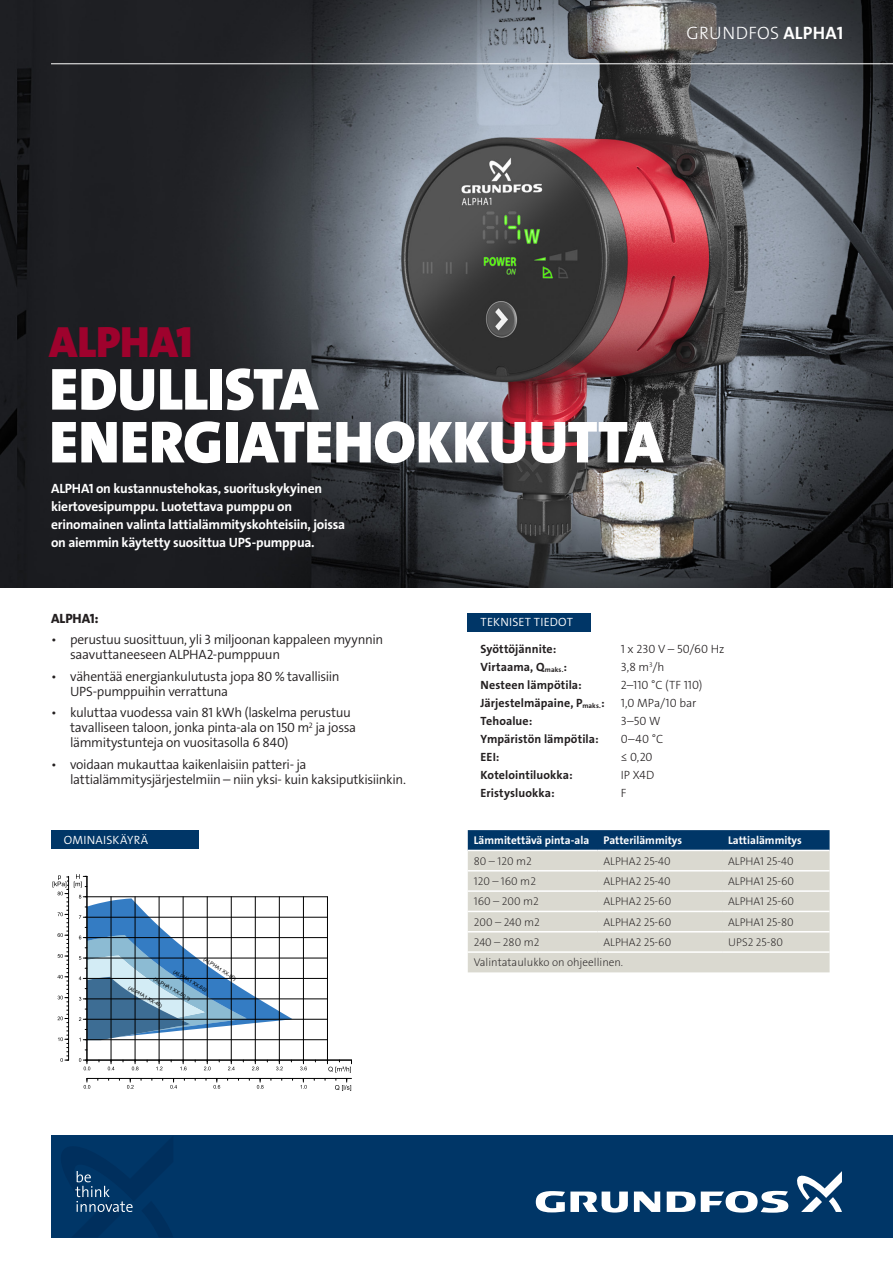
<style>
.page{position:relative;width:893px;height:1263px;background:#fff}
.page>*{position:absolute;margin:0;border:0;box-sizing:border-box;transform-origin:0 0}
.Headline_34_30_9BL_n{font:59.85px/52.8px "Grundfos The Sans V2 OT 9 BL";color:#fff}
.Headline_Red_25_30_9{font:44.1px "Grundfos The Sans V2 OT 9 BL";letter-spacing:-.005em;color:#9e022d}
.t1{font:18px "Grundfos The Sans V2 OT 3 L";letter-spacing:.015em;color:#fff}
.Body_9_12_4SL{font:13.5px/15px "Grundfos The Sans V2 OT 4 SL";letter-spacing:-.025em;color:#231f20}
.Body_9_12_7B_neg{font:13.5px/18px "Grundfos The Sans V2 OT 7 B";letter-spacing:-.015em;color:#fff}
.Subhead_Body_9_12_8X{font:13.5px "Grundfos The Sans V2 OT 8 XB";letter-spacing:-.005em;color:#231f20}
.Data_8_12_7B{font:12px "Grundfos The Sans V2 OT 7 B";letter-spacing:.005em;color:#231f20}
.Data_8_12_7B-2{font:12px "Grundfos The Sans V2 OT 3 L";letter-spacing:.005em;color:#231f20}
.Subhead_Fact_8_11_4S{font:12px "Grundfos The Sans V2 OT 4 SL";letter-spacing:.015em;color:#fff}
.t2{font:11.25px "Grundfos The Sans V2 OT 2 XL";color:#231f20}
.t3{font:11.25px "Grundfos The Sans V2 OT 7 B";color:#fff}
.t4{font:5.1px "Arial";color:#000}
.s1{font-family:"Grundfos The Sans V2 OT 7 B"}
</style>
<div class="page">
<img style="left:0;top:0;width:893px;height:587px">
<div style="left:51px;top:1135px;width:842px;height:102px;background:#003667"></div>
<svg style="left:634px;top:1191px;width:26px;height:21px"></svg>
<svg style="left:536px;top:1191px;width:92px;height:21px"></svg>
<svg style="left:667px;top:1191px;width:121px;height:22px"></svg>
<svg style="left:797px;top:1171px;width:45px;height:41px"></svg>
<svg style="left:75px;top:1171px;width:58px;height:41px"></svg>
<hr style="left:51px;top:63px;width:842px;height:1px;background:#fff">
<div style="left:468px;top:613px;width:123px;height:18px;background:#003667"></div>
<div style="left:51px;top:830px;width:148px;height:19px;background:#003667"></div>
<hr style="left:303px;top:897px;width:1px;height:163px;background:#000">
<hr style="left:327px;top:897px;width:1px;height:163px;background:#000">
<hr style="left:87px;top:1039px;width:240px;height:1px;background:#000">
<hr style="left:87px;top:999px;width:240px;height:1px;background:#000">
<hr style="left:87px;top:978px;width:240px;height:1px;background:#000">
<hr style="left:87px;top:958px;width:240px;height:1px;background:#000">
<hr style="left:87px;top:937px;width:240px;height:1px;background:#000">
<hr style="left:87px;top:917px;width:240px;height:1px;background:#000">
<hr style="left:87px;top:896px;width:240px;height:1px;background:#000">
<hr style="left:87px;top:1078px;width:264px;height:1px;background:#000">
<hr style="left:87px;top:1060px;width:264px;height:1px;background:#000">
<svg style="left:300px;top:1060px;width:7px;height:10px"></svg>
<svg style="left:53px;top:874px;width:239px;height:196px"></svg>
<svg style="left:84px;top:1078px;width:6px;height:11px"></svg>
<svg style="left:127px;top:1078px;width:7px;height:11px"></svg>
<svg style="left:170px;top:1078px;width:7px;height:11px"></svg>
<svg style="left:214px;top:1078px;width:6px;height:11px"></svg>
<svg style="left:257px;top:1078px;width:7px;height:11px"></svg>
<svg style="left:300px;top:1078px;width:7px;height:11px"></svg>
<svg style="left:325px;top:1060px;width:27px;height:31px"></svg>
<hr style="left:87px;top:1019px;width:240px;height:1px;background:#000">
<svg style="left:468px;top:830px;width:362px;height:142px;background:#bac1c1"></svg>
<hr style="left:468px;top:850px;width:129px;height:1px;background:#fff">
<hr style="left:597px;top:850px;width:125px;height:1px;background:#fff">
<hr style="left:722px;top:850px;width:108px;height:1px;background:#fff">
<hr style="left:468px;top:870px;width:129px;height:1px;background:#fff">
<hr style="left:597px;top:870px;width:125px;height:1px;background:#fff">
<hr style="left:722px;top:870px;width:108px;height:1px;background:#fff">
<hr style="left:468px;top:890px;width:129px;height:2px;background:#fff">
<hr style="left:597px;top:890px;width:125px;height:2px;background:#fff">
<hr style="left:722px;top:890px;width:108px;height:2px;background:#fff">
<hr style="left:468px;top:911px;width:129px;height:1px;background:#fff">
<hr style="left:597px;top:911px;width:125px;height:1px;background:#fff">
<hr style="left:722px;top:911px;width:108px;height:1px;background:#fff">
<hr style="left:468px;top:931px;width:129px;height:1px;background:#fff">
<hr style="left:597px;top:931px;width:125px;height:1px;background:#fff">
<hr style="left:722px;top:931px;width:108px;height:1px;background:#fff">
<hr style="left:468px;top:951px;width:129px;height:2px;background:#fff">
<hr style="left:597px;top:951px;width:125px;height:2px;background:#fff">
<hr style="left:722px;top:951px;width:108px;height:2px;background:#fff">
<p class="t1" style="left:686px;top:21px;width:158px">GRUNDFOS <span class="s1">ALPHA1</span></p>
<p class="Headline_Red_25_30_9" style="left:49px;top:313px;width:145px">ALPHA1</p>
<p class="Headline_34_30_9BL_n" style="left:49px;top:363px;width:615px">EDULLISTA<br>ENERGIATEHOKKUUTTA</p>
<p class="Body_9_12_7B_neg" style="left:51px;top:479px;width:296px">ALPHA1 on kustannustehokas, suorituskykyinen kiertovesipumppu. Luotettava pumppu on erinomainen valinta lattialämmityskohteisiin, joissa on aiemmin käytetty suosittua UPS-pumppua.</p>
<p class="Subhead_Body_9_12_8X" style="left:51px;top:610px;width:49px">ALPHA1:</p>
<p class="Body_9_12_4SL" style="left:70px;top:632px;width:315px;text-indent:-19px">• perustuu suosittuun, yli 3 miljoonan kappaleen myynnin saavuttaneeseen ALPHA2-pumppuun</p>
<p class="Body_9_12_4SL" style="left:70px;top:669px;width:271px;text-indent:-19px">• vähentää energiankulutusta jopa 80 % tavallisiin<br>UPS-pumppuihin verrattuna</p>
<p class="Body_9_12_4SL" style="left:70px;top:705px;width:288px;text-indent:-19px">• kuluttaa vuodessa vain 81 kWh (laskelma perustuu tavalliseen taloon, jonka pinta-ala on 150 m<sup>2</sup> ja jossa lämmitystunteja on vuositasolla 6 840)</p>
<p class="Body_9_12_4SL" style="left:70px;top:757px;width:337px;text-indent:-19px">• voidaan mukauttaa kaikenlaisiin patteri- ja lattialämmitysjärjestelmiin – niin yksi- kuin kaksiputkisiinkin.</p>
<p class="Subhead_Fact_8_11_4S" style="left:64px;top:832px;width:86px">OMINAISKÄYRÄ</p>
<p class="t4" style="left:206px;top:955px;width:40px;rotate:34deg">(ALPHA1 XX-80)</p>
<p class="t4" style="left:175px;top:968px;width:40px;rotate:31deg">(ALPHA1 XX-60)</p>
<p class="t4" style="left:156px;top:975px;width:43px;rotate:30deg">(ALPHA1 XX-50 *)</p>
<p class="t4" style="left:130px;top:984px;width:40px;rotate:29deg">(ALPHA1 XX-40)</p>
<p class="Subhead_Fact_8_11_4S" style="left:481px;top:614px;width:94px">TEKNISET TIEDOT</p>
<p class="Data_8_12_7B" style="left:481px;top:641px;width:77px">Syöttöjännite:</p>
<p class="Data_8_12_7B-2" style="left:621px;top:641px;width:105px">1 x 230 V – 50/60 Hz</p>
<p class="Data_8_12_7B" style="left:481px;top:659px;width:88px">Virtaama, Q<sub>maks.</sub>:</p>
<p class="Data_8_12_7B-2" style="left:621px;top:659px;width:45px">3,8 m<sup>3</sup>/h</p>
<p class="Data_8_12_7B" style="left:481px;top:677px;width:103px">Nesteen lämpötila:</p>
<p class="Data_8_12_7B-2" style="left:621px;top:677px;width:83px">2–110 °C (TF 110)</p>
<p class="Data_8_12_7B" style="left:481px;top:695px;width:126px">Järjestelmäpaine, P<sub>maks.</sub>:</p>
<p class="Data_8_12_7B-2" style="left:621px;top:695px;width:77px">1,0 MPa/10 bar</p>
<p class="Data_8_12_7B" style="left:481px;top:713px;width:53px">Tehoalue:</p>
<p class="Data_8_12_7B-2" style="left:621px;top:713px;width:41px">3–50 W</p>
<p class="Data_8_12_7B" style="left:481px;top:731px;width:120px">Ympäristön lämpötila:</p>
<p class="Data_8_12_7B-2" style="left:621px;top:731px;width:44px">0–40 °C</p>
<p class="Data_8_12_7B" style="left:481px;top:749px;width:20px">EEI:</p>
<p class="Data_8_12_7B-2" style="left:621px;top:749px;width:33px">≤ 0,20</p>
<p class="Data_8_12_7B" style="left:481px;top:767px;width:94px">Kotelointiluokka:</p>
<p class="Data_8_12_7B-2" style="left:621px;top:767px;width:35px">IP X4D</p>
<p class="Data_8_12_7B" style="left:481px;top:785px;width:76px">Eristysluokka:</p>
<p class="Data_8_12_7B-2" style="left:621px;top:785px;width:7px">F</p>
<p class="t3" style="left:474px;top:833px;width:117px">Lämmitettävä pinta-ala</p>
<p class="t3" style="left:603px;top:833px;width:80px">Patterilämmitys</p>
<p class="t3" style="left:728px;top:833px;width:75px">Lattialämmitys</p>
<p class="t2" style="left:474px;top:854px;width:59px">80 – 120 m2</p>
<p class="t2" style="left:603px;top:854px;width:69px">ALPHA2 25-40</p>
<p class="t2" style="left:728px;top:854px;width:67px">ALPHA1 25-40</p>
<p class="t2" style="left:474px;top:874px;width:64px">120 – 160 m2</p>
<p class="t2" style="left:603px;top:874px;width:69px">ALPHA2 25-40</p>
<p class="t2" style="left:728px;top:874px;width:68px">ALPHA1 25-60</p>
<p class="t2" style="left:474px;top:894px;width:66px">160 – 200 m2</p>
<p class="t2" style="left:603px;top:894px;width:69px">ALPHA2 25-60</p>
<p class="t2" style="left:728px;top:894px;width:68px">ALPHA1 25-60</p>
<p class="t2" style="left:474px;top:915px;width:68px">200 – 240 m2</p>
<p class="t2" style="left:603px;top:915px;width:69px">ALPHA2 25-60</p>
<p class="t2" style="left:728px;top:915px;width:67px">ALPHA1 25-80</p>
<p class="t2" style="left:474px;top:935px;width:67px">240 – 280 m2</p>
<p class="t2" style="left:603px;top:935px;width:69px">ALPHA2 25-60</p>
<p class="t2" style="left:728px;top:935px;width:56px">UPS2 25-80</p>
<p class="t2" style="left:474px;top:955px;width:151px">Valintataulukko on ohjeellinen.</p>
</div>
